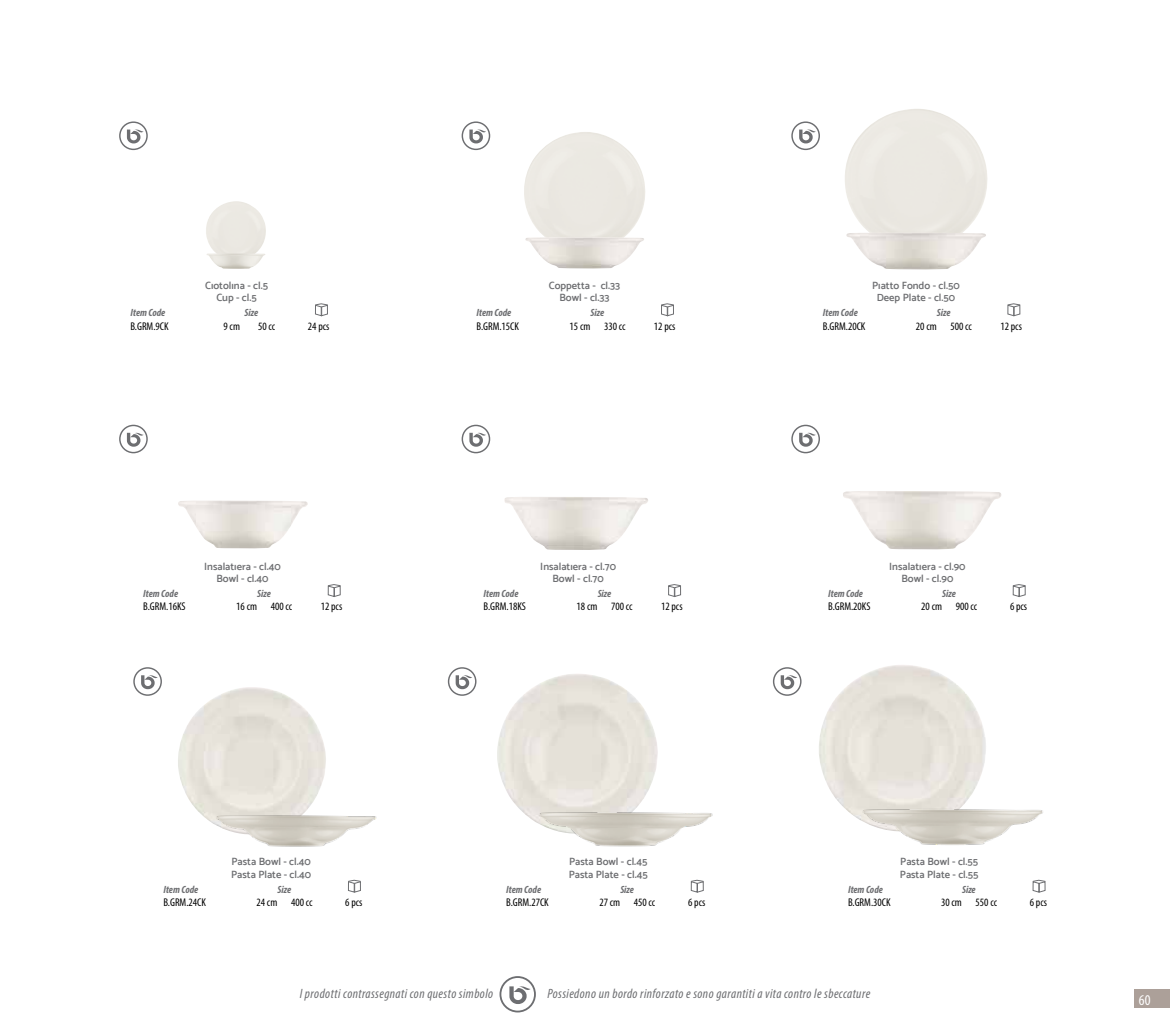
<style>
.page{position:relative;width:1170px;height:1021px;background:#fff}
.page>*{position:absolute;margin:0;border:0;box-sizing:border-box;transform-origin:0 0}
.t1{font:condensed 15px "Myriad Pro";color:#fff}
.t2{font:italic condensed 13.5px "Myriad Pro";letter-spacing:.03em;color:#6d6e71}
.t3{font:condensed 11.25px "Myriad Pro";color:#000}
.t4{font:600 10.5px/12.6px "Catamaran";color:#6d6e71;text-align:center}
.t5{font:italic 700 condensed 10.5px "Myriad Pro";color:#6d6e71}
</style>
<div class="page">
<div style="left:1134px;top:989px;width:35px;height:19px;background:#aca099"></div>
<div style="left:461px;top:121px;width:29px;height:29px;border:1px solid #6d6e71;border-radius:50%"></div>
<svg style="left:469px;top:129px;width:17px;height:14px"></svg>
<div style="left:461px;top:424px;width:29px;height:29px;border:1px solid #6d6e71;border-radius:50%"></div>
<svg style="left:469px;top:432px;width:17px;height:14px"></svg>
<div style="left:448px;top:667px;width:28px;height:28px;border:1px solid #6d6e71;border-radius:50%"></div>
<svg style="left:455px;top:675px;width:17px;height:14px"></svg>
<div style="left:119px;top:121px;width:29px;height:29px;border:1px solid #6d6e71;border-radius:50%"></div>
<svg style="left:127px;top:129px;width:16px;height:14px"></svg>
<div style="left:119px;top:424px;width:29px;height:29px;border:1px solid #6d6e71;border-radius:50%"></div>
<svg style="left:127px;top:432px;width:16px;height:14px"></svg>
<div style="left:133px;top:667px;width:29px;height:28px;border:1px solid #6d6e71;border-radius:50%"></div>
<svg style="left:141px;top:675px;width:17px;height:14px"></svg>
<div style="left:791px;top:121px;width:28px;height:29px;border:1px solid #6d6e71;border-radius:50%"></div>
<svg style="left:799px;top:129px;width:16px;height:14px"></svg>
<div style="left:791px;top:424px;width:28px;height:29px;border:1px solid #6d6e71;border-radius:50%"></div>
<svg style="left:799px;top:432px;width:16px;height:14px"></svg>
<div style="left:772px;top:667px;width:29px;height:28px;border:1px solid #6d6e71;border-radius:50%"></div>
<svg style="left:780px;top:675px;width:17px;height:14px"></svg>
<img style="left:497px;top:674px;width:161px;height:142px">
<img style="left:819px;top:665px;width:167px;height:149px">
<img style="left:178px;top:687px;width:148px;height:132px">
<img style="left:528px;top:797px;width:185px;height:50px">
<img style="left:851px;top:793px;width:192px;height:52px">
<img style="left:207px;top:800px;width:170px;height:47px">
<div style="left:499px;top:976px;width:37px;height:36px;border:2px solid #6d6e71;border-radius:50%"></div>
<svg style="left:509px;top:986px;width:21px;height:18px"></svg>
<img style="left:845px;top:109px;width:143px;height:124px">
<img style="left:524px;top:132px;width:121px;height:105px">
<img style="left:206px;top:201px;width:60px;height:52px">
<svg style="left:661px;top:303px;width:13px;height:14px"></svg>
<svg style="left:668px;top:584px;width:13px;height:13px"></svg>
<svg style="left:690px;top:879px;width:14px;height:14px"></svg>
<svg style="left:315px;top:303px;width:13px;height:14px"></svg>
<svg style="left:327px;top:584px;width:14px;height:13px"></svg>
<svg style="left:348px;top:879px;width:13px;height:14px"></svg>
<svg style="left:1007px;top:303px;width:13px;height:14px"></svg>
<svg style="left:1012px;top:584px;width:14px;height:13px"></svg>
<svg style="left:1032px;top:879px;width:13px;height:14px"></svg>
<img style="left:846px;top:233px;width:140px;height:36px">
<img style="left:525px;top:237px;width:119px;height:31px">
<img style="left:207px;top:253px;width:58px;height:16px">
<img style="left:504px;top:497px;width:144px;height:53px">
<img style="left:843px;top:491px;width:159px;height:58px">
<img style="left:178px;top:500px;width:130px;height:48px">
<p class="t4" style="left:205px;top:279px;width:64px">Cıotolına - cl.5<br>Cup - cl.5</p>
<p class="t4" style="left:549px;top:279px;width:73px">Coppetta - cl.33<br>Bowl - cl.33</p>
<p class="t4" style="left:872px;top:279px;width:89px">Pıatto Fondo - cl.50<br>Deep Plate - cl.50</p>
<p class="t5" style="left:130px;top:306px;width:36px">Item Code</p>
<p class="t5" style="left:244px;top:306px;width:15px">Size</p>
<p class="t3" style="left:130px;top:319px;width:40px">B.GRM.9CK</p>
<p class="t3" style="left:223px;top:319px;width:18px">9 cm</p>
<p class="t3" style="left:258px;top:319px;width:19px">50 cc</p>
<p class="t3" style="left:308px;top:319px;width:23px">24 pcs</p>
<p class="t5" style="left:476px;top:306px;width:36px">Item Code</p>
<p class="t5" style="left:590px;top:306px;width:15px">Size</p>
<p class="t3" style="left:476px;top:319px;width:44px">B.GRM.15CK</p>
<p class="t3" style="left:569px;top:319px;width:57px">15 cm 330 cc</p>
<p class="t3" style="left:654px;top:319px;width:23px">12 pcs</p>
<p class="t5" style="left:822px;top:306px;width:36px">Item Code</p>
<p class="t5" style="left:936px;top:306px;width:15px">Size</p>
<p class="t3" style="left:822px;top:319px;width:44px">B.GRM.20CK</p>
<p class="t3" style="left:915px;top:319px;width:57px">20 cm 500 cc</p>
<p class="t3" style="left:1000px;top:319px;width:23px">12 pcs</p>
<p class="t4" style="left:204px;top:559px;width:78px">Insalatıera - cl.40<br>Bowl - cl.40</p>
<p class="t4" style="left:540px;top:559px;width:77px">Insalatıera - cl.70<br>Bowl - cl.70</p>
<p class="t4" style="left:889px;top:559px;width:78px">Insalatıera - cl.90<br>Bowl - cl.90</p>
<p class="t5" style="left:143px;top:587px;width:36px">Item Code</p>
<p class="t5" style="left:257px;top:587px;width:15px">Size</p>
<p class="t3" style="left:143px;top:600px;width:44px">B.GRM.16KS</p>
<p class="t3" style="left:236px;top:600px;width:57px">16 cm 400 cc</p>
<p class="t3" style="left:320px;top:600px;width:23px">12 pcs</p>
<p class="t5" style="left:483px;top:587px;width:36px">Item Code</p>
<p class="t5" style="left:597px;top:587px;width:15px">Size</p>
<p class="t3" style="left:483px;top:600px;width:44px">B.GRM.18KS</p>
<p class="t3" style="left:576px;top:600px;width:57px">18 cm 700 cc</p>
<p class="t3" style="left:661px;top:600px;width:23px">12 pcs</p>
<p class="t5" style="left:828px;top:587px;width:36px">Item Code</p>
<p class="t5" style="left:942px;top:587px;width:15px">Size</p>
<p class="t3" style="left:828px;top:600px;width:44px">B.GRM.20KS</p>
<p class="t3" style="left:921px;top:600px;width:57px">20 cm 900 cc</p>
<p class="t3" style="left:1009px;top:600px;width:19px">6 pcs</p>
<p class="t4" style="left:231px;top:855px;width:82px;text-align:left">Pasta Bowl - cl.40<br>Pasta Plate - cl.40</p>
<p class="t5" style="left:163px;top:882px;width:36px">Item Code</p>
<p class="t5" style="left:277px;top:882px;width:15px">Size</p>
<p class="t3" style="left:163px;top:895px;width:44px">B.GRM.24CK</p>
<p class="t3" style="left:256px;top:895px;width:57px">24 cm 400 cc</p>
<p class="t3" style="left:345px;top:895px;width:19px">6 pcs</p>
<p class="t4" style="left:568px;top:855px;width:81px;text-align:left">Pasta Bowl - cl.45<br>Pasta Plate - cl.45</p>
<p class="t5" style="left:506px;top:882px;width:36px">Item Code</p>
<p class="t5" style="left:620px;top:882px;width:15px">Size</p>
<p class="t3" style="left:506px;top:895px;width:44px">B.GRM.27CK</p>
<p class="t3" style="left:599px;top:895px;width:57px">27 cm 450 cc</p>
<p class="t3" style="left:688px;top:895px;width:19px">6 pcs</p>
<p class="t4" style="left:899px;top:855px;width:80px;text-align:left">Pasta Bowl - cl.55<br>Pasta Plate - cl.55</p>
<p class="t5" style="left:848px;top:882px;width:36px">Item Code</p>
<p class="t5" style="left:962px;top:882px;width:15px">Size</p>
<p class="t3" style="left:848px;top:895px;width:44px">B.GRM.30CK</p>
<p class="t3" style="left:941px;top:895px;width:57px">30 cm 550 cc</p>
<p class="t3" style="left:1029px;top:895px;width:19px">6 pcs</p>
<p class="t2" style="left:300px;top:985px;width:195px">I prodotti contrassegnati con questo simbolo</p>
<p class="t2" style="left:547px;top:985px;width:324px">Possiedono un bordo rinforzato e sono garantiti a vita contro le sbeccature</p>
<h1 class="t1" style="left:1138px;top:990px;width:13px">60</h1>
</div>
